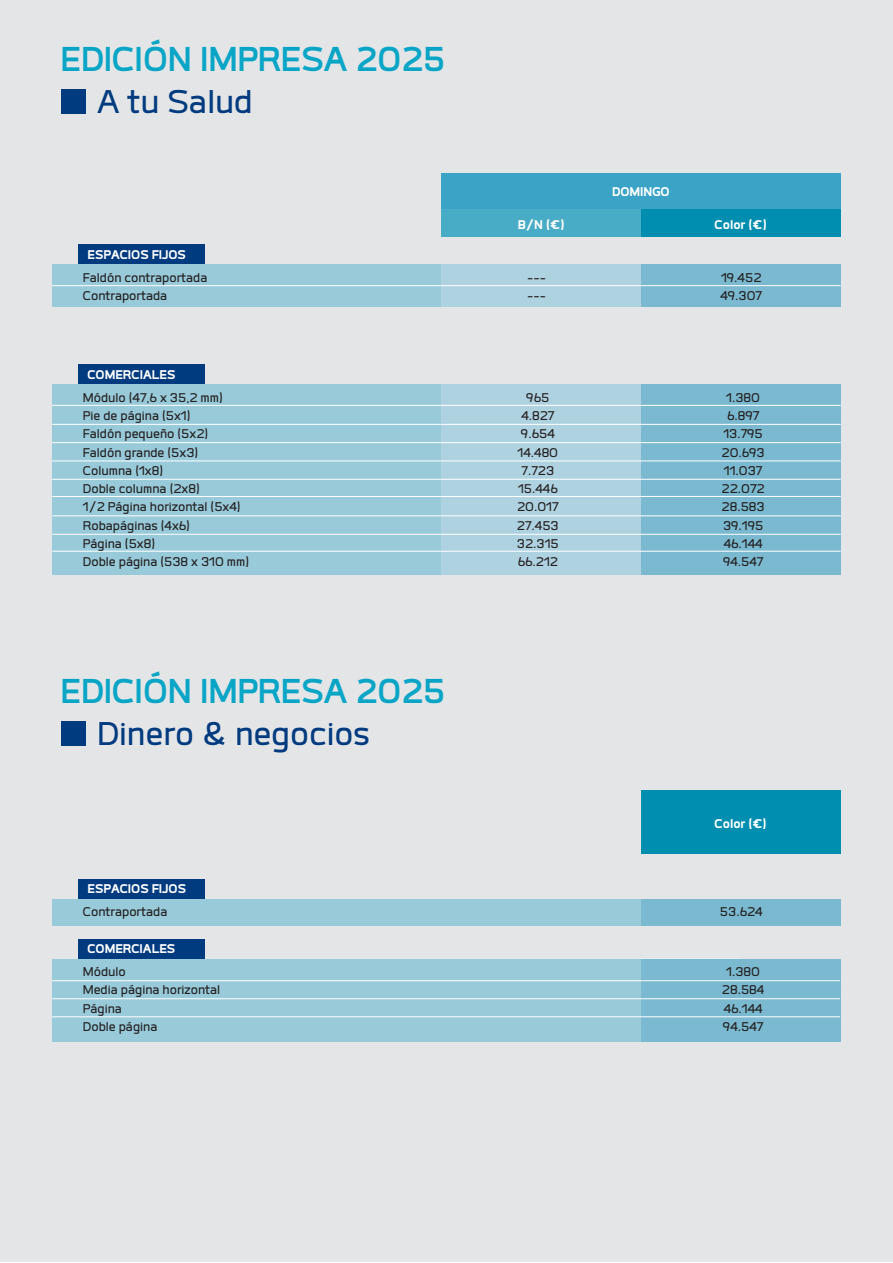
<style>
.page{position:relative;width:893px;height:1263px;background:#fff}
.page>*{position:absolute;margin:0;border:0;box-sizing:border-box;transform-origin:0 0}
.t1{font:700 45px "Labrador A";color:#09a5c7}
.t2{font:500 42.9px "Labrador A";color:#013b7f}
.t3{font:500 16.5px "Labrador A";color:#231f20}
.t4{font:800 16.5px "Labrador A";color:#fff}
</style>
<div class="page">
<div style="left:0;top:1px;width:893px;height:1261px;background:#e4e5e7"></div>
<div style="left:441px;top:173px;width:400px;height:36px;background:#3aa3c6"></div>
<div style="left:441px;top:209px;width:200px;height:28px;background:#49acc6"></div>
<div style="left:641px;top:209px;width:200px;height:28px;background:#008eb0"></div>
<div style="left:52px;top:264px;width:789px;height:43px;background:#98cad9"></div>
<div style="left:52px;top:384px;width:789px;height:191px;background:#98cad9"></div>
<div style="left:441px;top:264px;width:200px;height:43px;background:#afd2e1"></div>
<div style="left:641px;top:264px;width:200px;height:43px;background:#7ab9cf"></div>
<div style="left:441px;top:384px;width:200px;height:191px;background:#afd2e1"></div>
<div style="left:641px;top:384px;width:200px;height:191px;background:#7ab9cf"></div>
<div style="left:79px;top:244px;width:126px;height:20px;background:#013b7f"></div>
<div style="left:79px;top:364px;width:126px;height:20px;background:#013b7f"></div>
<div style="left:641px;top:790px;width:200px;height:64px;background:#008eb0"></div>
<div style="left:52px;top:899px;width:789px;height:26px;background:#98cad9"></div>
<div style="left:52px;top:959px;width:789px;height:82px;background:#98cad9"></div>
<div style="left:641px;top:899px;width:200px;height:26px;background:#7ab9cf"></div>
<div style="left:641px;top:959px;width:200px;height:82px;background:#7ab9cf"></div>
<div style="left:79px;top:879px;width:126px;height:20px;background:#013b7f"></div>
<div style="left:79px;top:939px;width:126px;height:20px;background:#013b7f"></div>
<hr style="left:52px;top:285px;width:789px;height:1px;background:#fff">
<hr style="left:52px;top:405px;width:789px;height:1px;background:#fff">
<hr style="left:52px;top:424px;width:789px;height:1px;background:#fff">
<hr style="left:52px;top:442px;width:789px;height:1px;background:#fff">
<hr style="left:52px;top:461px;width:789px;height:1px;background:#fff">
<hr style="left:52px;top:479px;width:789px;height:1px;background:#fff">
<hr style="left:52px;top:496px;width:789px;height:1px;background:#fff">
<hr style="left:52px;top:515px;width:789px;height:1px;background:#fff">
<hr style="left:52px;top:534px;width:789px;height:1px;background:#fff">
<hr style="left:52px;top:551px;width:789px;height:1px;background:#fff">
<hr style="left:52px;top:980px;width:788px;height:1px;background:#fff">
<hr style="left:52px;top:998px;width:788px;height:1px;background:#fff">
<hr style="left:52px;top:1016px;width:788px;height:1px;background:#fff">
<div style="left:61px;top:721px;width:24px;height:24px;background:#013b7f"></div>
<div style="left:61px;top:89px;width:24px;height:24px;background:#013b7f"></div>
<h1 class="t1" style="left:61px;top:36px;width:387px">EDICIÓN IMPRESA 2025</h1>
<h2 class="t2" style="left:97px;top:81px;width:157px">A tu Salud</h2>
<p class="t4" style="left:87px;top:246px;width:100px">ESPACIOS FIJOS</p>
<p class="t4" style="left:612px;top:184px;width:59px">DOMINGO</p>
<p class="t4" style="left:518px;top:216px;width:48px">B/N (€)</p>
<p class="t4" style="left:715px;top:216px;width:54px">Color (€)</p>
<p class="t3" style="left:83px;top:269px;width:126px">Faldón contraportada</p>
<p class="t3" style="left:527px;top:269px;width:20px">---</p>
<p class="t3" style="left:721px;top:269px;width:42px">19.452</p>
<p class="t3" style="left:83px;top:287px;width:86px">Contraportada</p>
<p class="t3" style="left:527px;top:287px;width:20px">---</p>
<p class="t3" style="left:720px;top:287px;width:43px">49.307</p>
<p class="t4" style="left:88px;top:366px;width:89px">COMERCIALES</p>
<p class="t3" style="left:83px;top:389px;width:141px">Módulo (47,6 x 35,2 mm)</p>
<p class="t3" style="left:526px;top:389px;width:25px">965</p>
<p class="t3" style="left:726px;top:389px;width:35px">1.380</p>
<p class="t3" style="left:83px;top:407px;width:109px">Pie de página (5x1)</p>
<p class="t3" style="left:521px;top:407px;width:35px">4.827</p>
<p class="t3" style="left:727px;top:407px;width:34px">6.897</p>
<p class="t3" style="left:83px;top:426px;width:127px">Faldón pequeño (5x2)</p>
<p class="t3" style="left:521px;top:426px;width:35px">9.654</p>
<p class="t3" style="left:723px;top:426px;width:41px">13.795</p>
<p class="t3" style="left:83px;top:444px;width:117px">Faldón grande (5x3)</p>
<p class="t3" style="left:518px;top:444px;width:42px">14.480</p>
<p class="t3" style="left:722px;top:444px;width:45px">20.693</p>
<p class="t3" style="left:83px;top:462px;width:82px">Columna (1x8)</p>
<p class="t3" style="left:522px;top:462px;width:34px">7.723</p>
<p class="t3" style="left:724px;top:462px;width:40px">11.037</p>
<p class="t3" style="left:83px;top:481px;width:118px">Doble columna (2x8)</p>
<p class="t3" style="left:518px;top:481px;width:41px">15.446</p>
<p class="t3" style="left:722px;top:481px;width:45px">22.072</p>
<p class="t3" style="left:83px;top:499px;width:159px">1/2 Página horizontal (5x4)</p>
<p class="t3" style="left:517px;top:499px;width:43px">20.017</p>
<p class="t3" style="left:722px;top:499px;width:45px">28.583</p>
<p class="t3" style="left:83px;top:517px;width:109px">Robapáginas (4x6)</p>
<p class="t3" style="left:517px;top:517px;width:43px">27.453</p>
<p class="t3" style="left:723px;top:517px;width:42px">39.195</p>
<p class="t3" style="left:83px;top:535px;width:74px">Página (5x8)</p>
<p class="t3" style="left:517px;top:535px;width:43px">32.315</p>
<p class="t3" style="left:724px;top:535px;width:40px">46.144</p>
<p class="t3" style="left:83px;top:554px;width:168px">Doble página (538 x 310 mm)</p>
<p class="t3" style="left:518px;top:554px;width:42px">66.212</p>
<p class="t3" style="left:723px;top:554px;width:42px">94.547</p>
<h1 class="t1" style="left:61px;top:668px;width:387px">EDICIÓN IMPRESA 2025</h1>
<h2 class="t2" style="left:97px;top:713px;width:274px">Dinero &amp; negocios</h2>
<p class="t4" style="left:88px;top:880px;width:100px">ESPACIOS FIJOS</p>
<p class="t4" style="left:715px;top:815px;width:54px">Color (€)</p>
<p class="t3" style="left:83px;top:903px;width:86px">Contraportada</p>
<p class="t3" style="left:720px;top:903px;width:44px">53.624</p>
<p class="t4" style="left:87px;top:940px;width:89px">COMERCIALES</p>
<p class="t3" style="left:83px;top:963px;width:44px">Módulo</p>
<p class="t3" style="left:726px;top:963px;width:35px">1.380</p>
<p class="t3" style="left:83px;top:982px;width:139px">Media página horizontal</p>
<p class="t3" style="left:722px;top:982px;width:44px">28.584</p>
<p class="t3" style="left:83px;top:1000px;width:40px">Página</p>
<p class="t3" style="left:724px;top:1000px;width:40px">46.144</p>
<p class="t3" style="left:83px;top:1018px;width:76px">Doble página</p>
<p class="t3" style="left:723px;top:1018px;width:42px">94.547</p>
</div>
